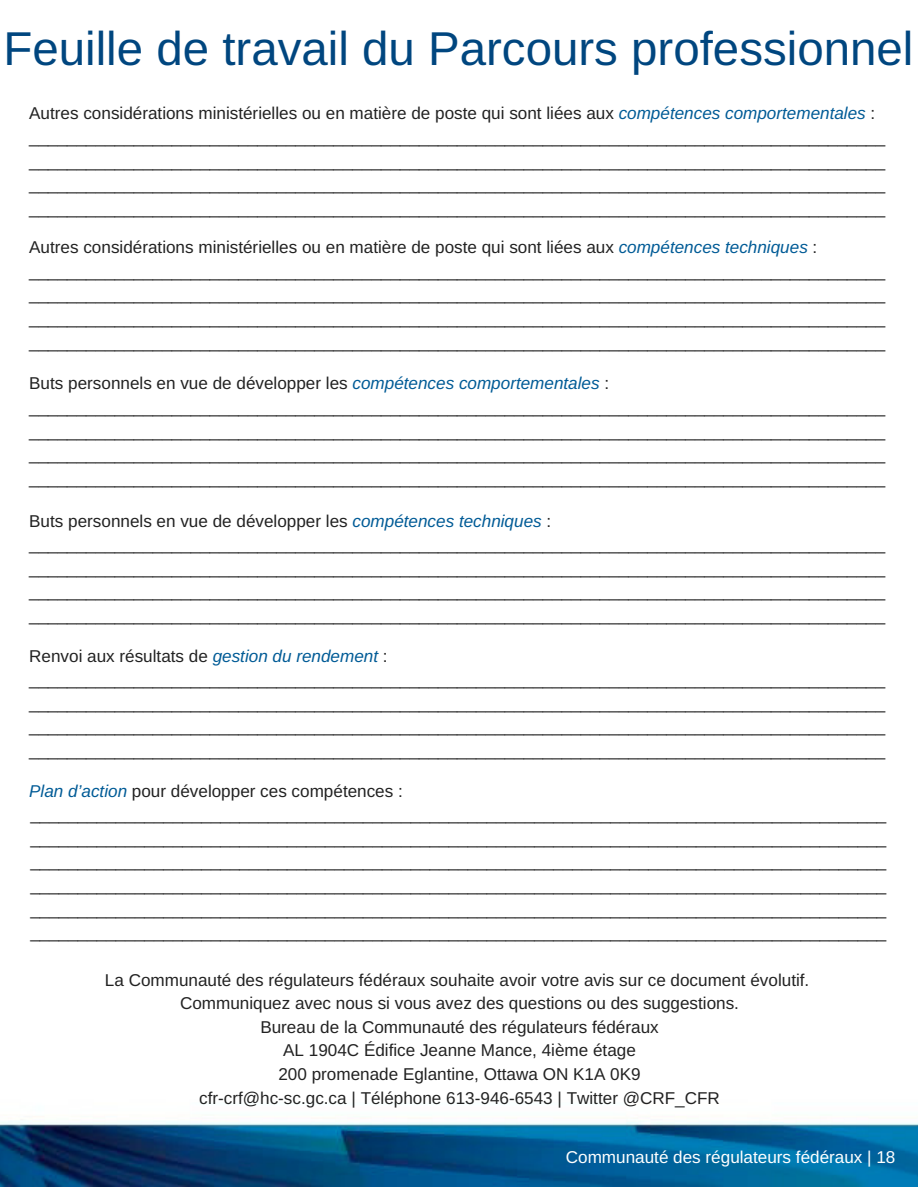
<style>
.page{position:relative;width:918px;height:1188px;background:#fff}
.page>*{position:absolute;margin:0;border:0;box-sizing:border-box;transform-origin:0 0}
.t1{font:47.4px "Arimo";color:#00467f}
.t2{font:17.1px/23.7px "Arimo";color:#222;text-align:justify}
.t3{font:17.1px "Arimo";color:#fff}
.s1{font-style:italic;color:#005b96}
</style>
<div class="page">
<img style="left:0;top:1121px;width:918px;height:66px">
<h1 class="t1" style="left:3px;top:22px;width:912px">Feuille de travail du Parcours professionnel</h1>
<p class="t2" style="left:29px;top:101px;width:848px">Autres considérations ministérielles ou en matière de poste qui sont liées aux <span class="s1">compétences comportementales</span> :</p>
<p class="t2" style="left:29px;top:125px;width:858px">__________________________________________________________________________________________ __________________________________________________________________________________________ __________________________________________________________________________________________ __________________________________________________________________________________________</p>
<p class="t2" style="left:29px;top:235px;width:790px">Autres considérations ministérielles ou en matière de poste qui sont liées aux <span class="s1">compétences techniques</span> :</p>
<p class="t2" style="left:29px;top:259px;width:858px">__________________________________________________________________________________________ __________________________________________________________________________________________ __________________________________________________________________________________________ __________________________________________________________________________________________</p>
<p class="t2" style="left:29px;top:371px;width:581px">Buts personnels en vue de développer les <span class="s1">compétences comportementales</span> :</p>
<p class="t2" style="left:29px;top:395px;width:858px">__________________________________________________________________________________________ __________________________________________________________________________________________ __________________________________________________________________________________________ __________________________________________________________________________________________</p>
<p class="t2" style="left:29px;top:509px;width:523px">Buts personnels en vue de développer les <span class="s1">compétences techniques</span> :</p>
<p class="t2" style="left:29px;top:532px;width:858px">__________________________________________________________________________________________ __________________________________________________________________________________________ __________________________________________________________________________________________ __________________________________________________________________________________________</p>
<p class="t2" style="left:29px;top:644px;width:360px">Renvoi aux résultats de <span class="s1">gestion du rendement</span> :</p>
<p class="t2" style="left:29px;top:667px;width:858px">__________________________________________________________________________________________ __________________________________________________________________________________________ __________________________________________________________________________________________ __________________________________________________________________________________________</p>
<p class="t2" style="left:29px;top:779px;width:375px"><span class="s1">Plan d’action</span> pour développer ces compétences :</p>
<p class="t2" style="left:30px;top:802px;width:858px">__________________________________________________________________________________________ __________________________________________________________________________________________ __________________________________________________________________________________________ __________________________________________________________________________________________ __________________________________________________________________________________________ __________________________________________________________________________________________</p>
<p class="t2" style="left:105px;top:968px;width:706px;text-align:center">La Communauté des régulateurs fédéraux souhaite avoir votre avis sur ce document évolutif.<br>Communiquez avec nous si vous avez des questions ou des suggestions.<br>Bureau de la Communauté des régulateurs fédéraux<br>AL 1904C Édifice Jeanne Mance, 4ième étage<br>200 promenade Eglantine, Ottawa ON K1A 0K9<br>cfr-crf@hc-sc.gc.ca | Téléphone 613-946-6543 | Twitter @CRF_CFR</p>
<p class="t3" style="left:566px;top:1148px;width:331px">Communauté des régulateurs fédéraux | 18</p>
</div>
